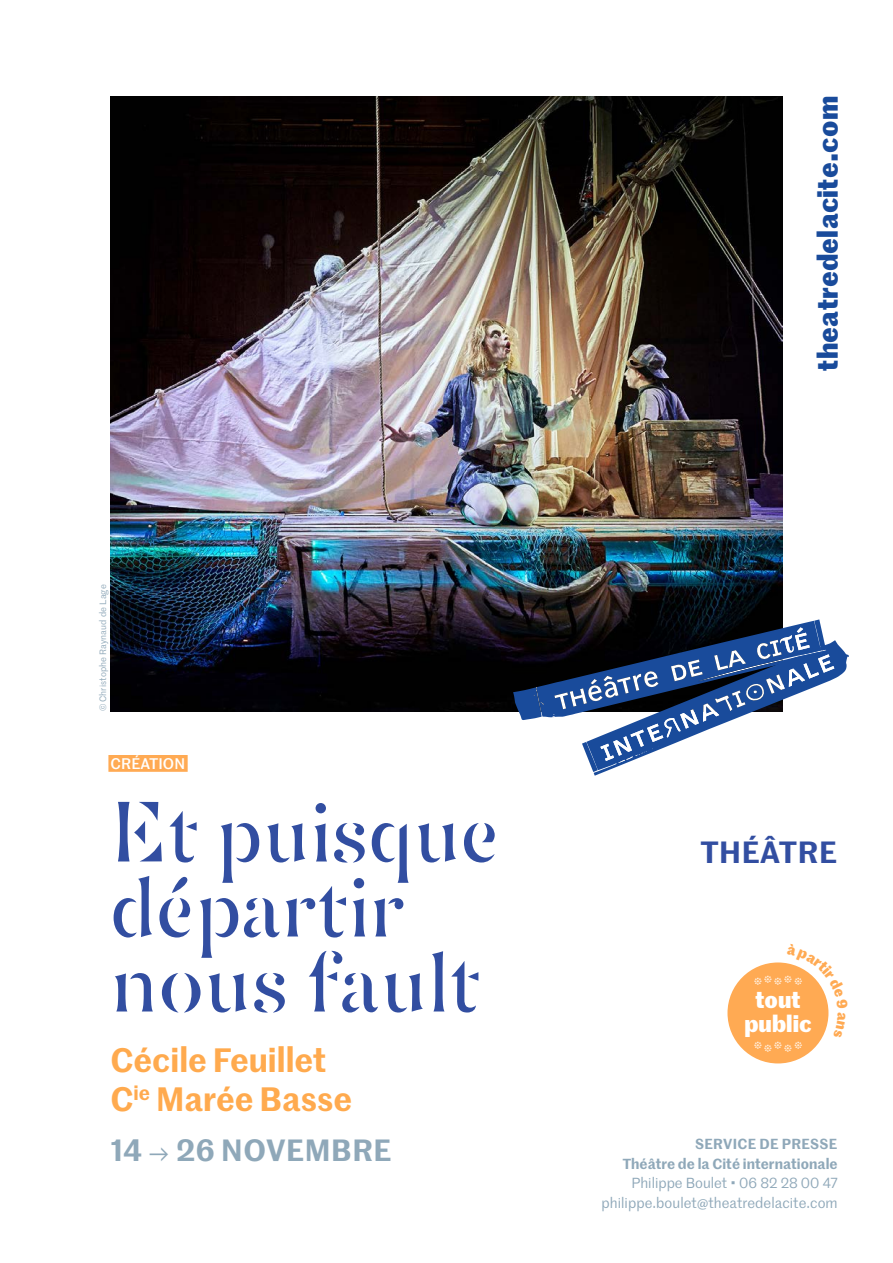
<style>
.page{position:relative;width:893px;height:1263px;background:#fff}
.page>*{position:absolute;margin:0;border:0;box-sizing:border-box;transform-origin:0 0}
.t1{font:87px/75px "Graduel Sirius";color:#324ea1}
.t2{font:600 33px/39px "Marr Sans";color:#ffaa4e}
.t3{font:600 30px "Marr Sans";letter-spacing:.02em;color:#8fa8b9}
.t4{font:600 30px "Marr Sans";letter-spacing:.025em;color:#324ea1}
.t5{font:700 27px "Marr Sans";letter-spacing:.01em;color:#194b9b}
.t6{font:700 22.2px/24.8px "Marr Sans";color:#fff;text-align:center}
.t7{font:500 15px "Marr Sans";letter-spacing:.01em;color:#fff}
.t8{font:14.25px/19.5px "Marr Sans";letter-spacing:.005em;color:#8fa8b9;text-align:right}
.t9{font:600 14.25px/19.5px "Marr Sans";letter-spacing:.005em;color:#8fa8b9;text-align:right}
.t10{font:10.5px "Bely Display";color:#fff}
.t11{font:9px "Marr Sans";letter-spacing:.01em;color:#8fa8b9}
.s1{font-family:"Graduel Rastaban";font-weight:400}
</style>
<div class="page">
<div style="left:108px;top:755px;width:80px;height:17px;background:#ffaa53"></div>
<img style="left:111px;top:96px;width:671px;height:615px">
<svg style="left:513px;top:619px;width:336px;height:157px"></svg>
<div style="left:727px;top:962px;width:101px;height:101px;background:#ffaa53;border-radius:50%"></div>
<svg style="left:787px;top:963px;width:42px;height:75px"></svg>
<p class="t11" style="left:97px;top:711px;width:128px;rotate:-90deg">© Christophe Raynaud de Lage</p>
<h3 class="t5" style="left:807px;top:371px;width:276px;rotate:-90deg">theatredelacite.com</h3>
<p class="t7" style="left:111px;top:753px;width:76px">CRÉATION</p>
<h1 class="t1" style="left:111px;top:788px;width:391px">Et puisque départir nous fault</h1>
<h2 class="t2" style="left:111px;top:1038px;width:243px">Cécile Feuillet<br>C<sup>ie</sup> Marée Basse</h2>
<h3 class="t3" style="left:111px;top:1128px;width:282px">14 <span class="s1">→</span> 26 NOVEMBRE</h3>
<p class="t9" style="left:623px;top:1133px;width:217px">SERVICE DE PRESSE<br>Théâtre de la Cité internationale</p>
<p class="t8" style="left:601px;top:1173px;width:238px">Philippe Boulet • 06 82 28 00 47 philippe.boulet@theatredelacite.com</p>
<h3 class="t4" style="left:701px;top:830px;width:138px">THÉÂTRE</h3>
<p class="t10" style="left:754px;top:973px;width:50px">N N N N N</p>
<h3 class="t6" style="left:744px;top:986px;width:69px">tout public</h3>
<p class="t10" style="left:754px;top:1037px;width:50px">N N N N N</p>
</div>
